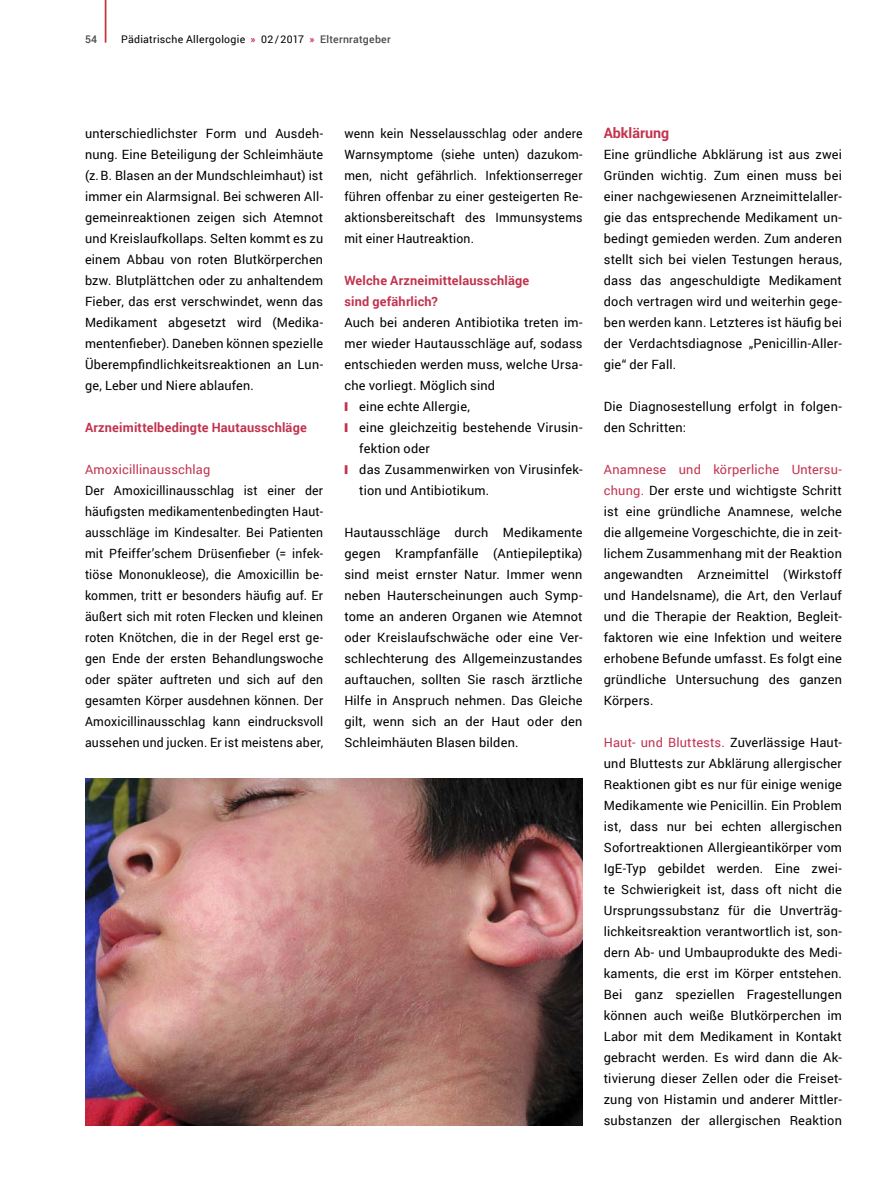
<style>
.page{position:relative;width:893px;height:1191px;background:#fff}
.page>*{position:absolute;margin:0;border:0;box-sizing:border-box;transform-origin:0 0}
.zwischenheadline_rot{font:700 14.25px "Roboto";color:#c2324e}
.lauftext{font:12.75px/21px "Roboto";letter-spacing:.015em;color:#000;text-align:justify}
.lauftext-2{font:12.75px/21px "Roboto";letter-spacing:.015em;color:#000;text-align:justify;scale:.96 1}
.lauftext-3{font:700 12.75px/21px "Roboto";letter-spacing:.015em;color:#c2324e}
.lauftext-4{font:12.75px "Roboto";letter-spacing:.015em;color:#c2324e}
.t1{font:10.5px "Roboto";letter-spacing:.025em;color:#000}
.t2{font:500 10.5px "Roboto";color:#4b4b4d}
.s1{font-weight:700;color:#c2324e}
.s2{font-weight:500;color:#4b4b4d}
.s3{color:#c2324e}
</style>
<div class="page">
<hr style="left:105px;top:0;width:1px;height:43px;background:#c2324e">
<img style="left:85px;top:779px;width:498px;height:346px">
<p class="t2" style="left:85px;top:31px;width:13px">54</p>
<p class="t1" style="left:121px;top:31px;width:271px">Pädiatrische Allergologie <span class="s1">»</span> 02/2017 <span class="s1">»</span> <span class="s2">Elternratgeber</span></p>
<p class="lauftext" style="left:85px;top:123px;width:240px">unterschiedlichster Form und Ausdeh&shy;nung. Eine Beteiligung der Schleimhäute (z.B. Blasen an der Mundschleimhaut) ist immer ein Alarmsignal. Bei schweren All&shy;gemeinreaktionen zeigen sich Atemnot und Kreislaufkollaps. Selten kommt es zu einem Abbau von roten Blutkörperchen bzw. Blutplättchen oder zu anhaltendem Fieber, das erst verschwindet, wenn das Medikament abgesetzt wird (Medika&shy;mentenfieber). Daneben können spezielle Überempfindlichkeitsreaktionen an Lun&shy;ge, Leber und Niere ablaufen.</p>
<p class="lauftext-3" style="left:85px;top:417px;width:223px">Arzneimittelbedingte Hautausschläge</p>
<p class="lauftext-4" style="left:85px;top:461px;width:127px">Amoxicillinausschlag</p>
<p class="lauftext-2" style="left:85px;top:480px;width:250px">Der Amoxicillinausschlag ist einer der häufigsten medikamentenbedingten Haut&shy;ausschläge im Kindesalter. Bei Patienten mit Pfeiffer’schem Drüsenfieber (= infek&shy;tiöse Mononukleose), die Amoxicillin be&shy;kommen, tritt er besonders häufig auf. Er äußert sich mit roten Flecken und kleinen roten Knötchen, die in der Regel erst ge&shy;gen Ende der ersten Behandlungswoche oder später auftreten und sich auf den gesamten Körper ausdehnen können. Der Amoxicillinausschlag kann eindrucksvoll aussehen und jucken. Er ist meistens aber,</p>
<p class="lauftext-2" style="left:344px;top:123px;width:250px">wenn kein Nesselausschlag oder andere Warnsymptome (siehe unten) dazukom&shy;men, nicht gefährlich. Infektionserreger führen offenbar zu einer gesteigerten Re&shy;aktionsbereitschaft des Immunsystems mit einer Hautreaktion.</p>
<p class="lauftext-3" style="left:344px;top:270px;width:186px">Welche Arzneimittelausschläge sind gefährlich?</p>
<p class="lauftext" style="left:344px;top:312px;width:240px">Auch bei anderen Antibiotika treten im&shy;mer wieder Hautausschläge auf, sodass entschieden werden muss, welche Ursa&shy;che vorliegt. Möglich sind</p>
<p class="lauftext" style="left:344px;top:396px;width:127px"><span class="s3">❙</span> eine echte Allergie,</p>
<p class="lauftext" style="left:359px;top:417px;width:225px;text-indent:-15px"><span class="s3">❙</span> eine gleichzeitig bestehende Virusin&shy;fektion oder</p>
<p class="lauftext" style="left:359px;top:459px;width:225px;text-indent:-15px"><span class="s3">❙</span> das Zusammenwirken von Virusinfek&shy;tion und Antibiotikum.</p>
<p class="lauftext" style="left:344px;top:522px;width:240px">Hautausschläge durch Medikamente gegen Krampfanfälle (Antiepileptika) sind meist ernster Natur. Immer wenn neben Hauterscheinungen auch Symp&shy;tome an anderen Organen wie Atemnot oder Kreislaufschwäche oder eine Ver&shy;schlechterung des Allgemeinzustandes auftauchen, sollten Sie rasch ärztliche Hilfe in Anspruch nehmen. Das Gleiche gilt, wenn sich an der Haut oder den Schleimhäuten Blasen bilden.</p>
<p class="zwischenheadline_rot" style="left:604px;top:123px;width:67px">Abklärung</p>
<p class="lauftext" style="left:604px;top:144px;width:240px">Eine gründliche Abklärung ist aus zwei Gründen wichtig. Zum einen muss bei einer nachgewiesenen Arzneimittelaller&shy;gie das entsprechende Medikament un&shy;bedingt gemieden werden. Zum anderen stellt sich bei vielen Testungen heraus, dass das angeschuldigte Medikament doch vertragen wird und weiterhin gege&shy;ben werden kann. Letzteres ist häufig bei der Verdachtsdiagnose „Penicillin-Aller&shy;gie“ der Fall.</p>
<p class="lauftext" style="left:604px;top:396px;width:240px">Die Diagnosestellung erfolgt in folgen&shy;den Schritten:</p>
<p class="lauftext" style="left:604px;top:459px;width:240px"><span class="s3">Anamnese und körperliche Untersu&shy;chung.</span> Der erste und wichtigste Schritt ist eine gründliche Anamnese, welche die allgemeine Vorgeschichte, die in zeit&shy;lichem Zusammenhang mit der Reaktion angewandten Arzneimittel (Wirkstoff und Handelsname), die Art, den Verlauf und die Therapie der Reaktion, Begleit&shy;faktoren wie eine Infektion und weitere erhobene Befunde umfasst. Es folgt eine gründliche Untersuchung des ganzen Körpers.</p>
<p class="lauftext" style="left:604px;top:732px;width:240px"><span class="s3">Haut- und Bluttests.</span> Zuverlässige Haut&shy;und Bluttests zur Abklärung allergischer Reaktionen gibt es nur für einige wenige Medikamente wie Penicillin. Ein Problem ist, dass nur bei echten allergischen Sofortreaktionen Allergieantikörper vom IgE-Typ gebildet werden. Eine zwei&shy;te Schwierigkeit ist, dass oft nicht die Ursprungssubstanz für die Unverträg&shy;lichkeitsreaktion verantwortlich ist, son&shy;dern Ab- und Umbauprodukte des Medi&shy;kaments, die erst im Körper entstehen.<br>Bei ganz speziellen Fragestellungen können auch weiße Blutkörperchen im Labor mit dem Medikament in Kontakt gebracht werden. Es wird dann die Ak&shy;tivierung dieser Zellen oder die Freiset&shy;zung von Histamin und anderer Mittler&shy;substanzen der allergischen Reaktion</p>
</div>
